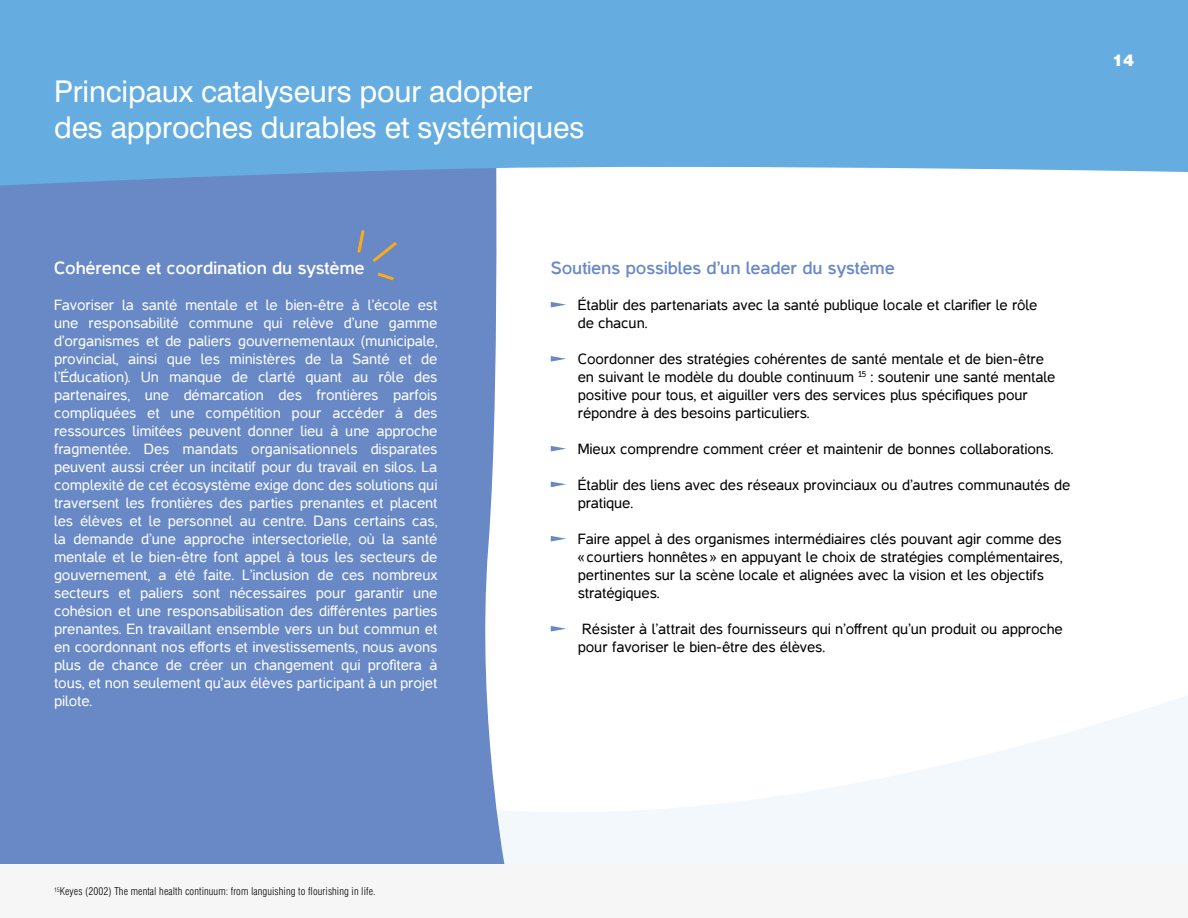
<style>
.page{position:relative;width:1188px;height:918px;background:#fff}
.page>*{position:absolute;margin:0;border:0;box-sizing:border-box;transform-origin:0 0}
.t1{font:30px/36px "Swiss 721 BT";letter-spacing:-.005em;color:#fff}
.t2{font:700 18px "Casper";letter-spacing:-.005em;color:#6889c6}
.t3{font:700 18px "Casper";letter-spacing:-.005em;color:#fff}
.t4{font:15px/18px "Casper";letter-spacing:-.005em;color:#fff;text-align:justify}
.t5{font:15px/18px "Casper";letter-spacing:-.005em;color:#000}
.t6{font:15px "Swiss 721 BT Black No 2";color:#fff}
.t7{font:300 condensed 10.5px "Swiss 721 BT";letter-spacing:.01em;color:#000}
</style>
<div class="page">
<svg style="left:509px;top:626px;width:679px;height:238px"></svg>
<div style="left:0;top:189px;width:509px;height:675px;background:#6889c6"></div>
<svg style="left:0;top:0;width:1188px;height:189px;background:#6eb1e1"></svg>
<div style="left:0;top:864px;width:1188px;height:54px;background:#f6f6f6"></div>
<svg style="left:551px;top:302px;width:15px;height:5px"></svg>
<svg style="left:551px;top:356px;width:15px;height:6px"></svg>
<svg style="left:551px;top:446px;width:15px;height:5px"></svg>
<svg style="left:551px;top:482px;width:15px;height:5px"></svg>
<svg style="left:551px;top:536px;width:15px;height:5px"></svg>
<svg style="left:551px;top:626px;width:15px;height:6px"></svg>
<svg style="left:355px;top:227px;width:45px;height:56px;background:#738bb8"></svg>
<h1 class="t1" style="left:54px;top:73px;width:532px">Principaux catalyseurs pour adopter des approches durables et systémiques</h1>
<p class="t6" style="left:1112px;top:50px;width:23px">14</p>
<p class="t3" style="left:54px;top:258px;width:312px">Cohérence et coordination du système</p>
<p class="t4" style="left:54px;top:296px;width:385px">Favoriser la santé mentale et le bien-être à l’école est une responsabilité commune qui relève d’une gamme d’organismes et de paliers gouvernementaux (municipale, provincial, ainsi que les ministères de la Santé et de l’Éducation). Un manque de clarté quant au rôle des partenaires, une démarcation des frontières parfois compliquées et une compétition pour accéder à des ressources limitées peuvent donner lieu à une approche fragmentée. Des mandats organisationnels disparates peuvent aussi créer un incitatif pour du travail en silos. La complexité de cet écosystème exige donc des solutions qui traversent les frontières des parties prenantes et placent les élèves et le personnel au centre. Dans certains cas, la demande d’une approche intersectorielle, où la santé mentale et le bien-être font appel à tous les secteurs de gouvernement, a été faite. L’inclusion de ces nombreux secteurs et paliers sont nécessaires pour garantir une cohésion et une responsabilisation des différentes parties prenantes. En travaillant ensemble vers un but commun et en coordonnant nos efforts et investissements, nous avons plus de chance de créer un changement qui profitera à tous, et non seulement qu’aux élèves participant à un projet pilote.</p>
<p class="t2" style="left:551px;top:258px;width:345px">Soutiens possibles d’un leader du système</p>
<p class="t5" style="left:578px;top:296px;width:461px;text-indent:-27px">• Établir des partenariats avec la santé publique locale et clarifier le rôle de chacun.</p>
<p class="t5" style="left:578px;top:350px;width:479px;text-indent:-27px">• Coordonner des stratégies cohérentes de santé mentale et de bien-être en suivant le modèle du double continuum <sup>15</sup> : soutenir une santé mentale positive pour tous, et aiguiller vers des services plus spécifiques pour répondre à des besoins particuliers.</p>
<p class="t5" style="left:551px;top:440px;width:504px">• Mieux comprendre comment créer et maintenir de bonnes collaborations.</p>
<p class="t5" style="left:578px;top:476px;width:494px;text-indent:-27px">• Établir des liens avec des réseaux provinciaux ou d’autres communautés de pratique.</p>
<p class="t5" style="left:578px;top:530px;width:486px;text-indent:-27px">• Faire appel à des organismes intermédiaires clés pouvant agir comme des «courtiers honnêtes» en appuyant le choix de stratégies complémentaires, pertinentes sur la scène locale et alignées avec la vision et les objectifs stratégiques.</p>
<p class="t5" style="left:578px;top:620px;width:486px;text-indent:-27px">• Résister à l’attrait des fournisseurs qui n’offrent qu’un produit ou approche pour favoriser le bien-être des élèves.</p>
<p class="t7" style="left:54px;top:885px;width:323px"><sup>15</sup>Keyes (2002) The mental health continuum: from languishing to flourishing in life.</p>
</div>
